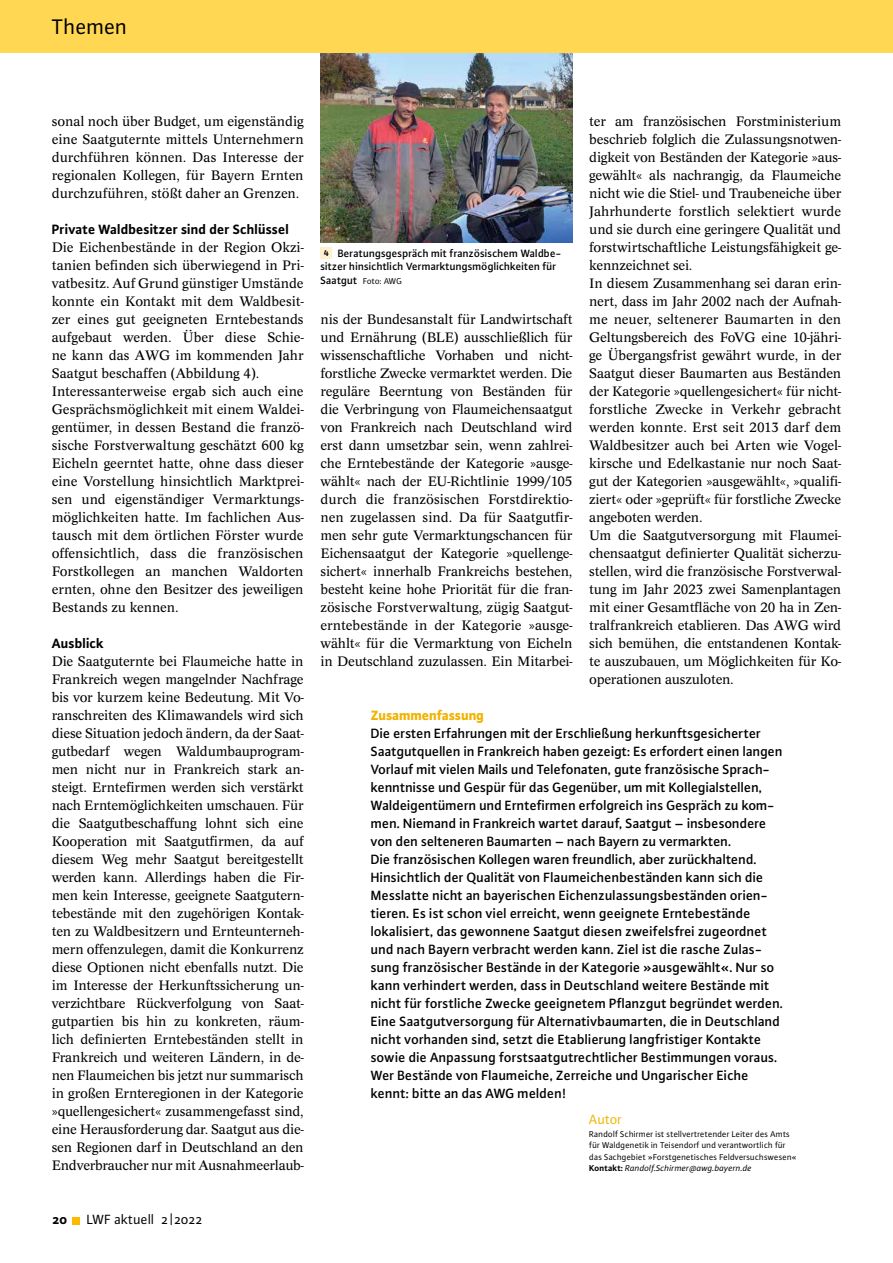
<style>
.page{position:relative;width:893px;height:1263px;background:#fff}
.page>*{position:absolute;margin:0;border:0;box-sizing:border-box;transform-origin:0 0}
.t1{font:22.5px "Plus Sans Pro";letter-spacing:-.005em;color:#000}
.t2{font:14.25px/18px "Concept";letter-spacing:-.01em;color:#000;text-align:justify}
.t3{font:500 14.25px/18px "Plus Sans Pro";color:#000}
.t4{font:700 14.25px "Plus Sans Pro";color:#000}
.t5{font:14.25px "Plus Sans Pro";color:#000}
.t6{font:800 14.25px "Plus Sans Pro";letter-spacing:-.01em;color:#f1b300}
.t7{font:14.25px "Plus Sans Pro";letter-spacing:-.01em;color:#f1b300}
.t8{font:500 11.25px/13.5px "Plus Sans Pro";color:#000}
.t9{font:9px/11.2px "Plus Sans Pro";letter-spacing:.005em;color:#000}
.s1{font-weight:700;font-size:9px}
.s2{font-weight:500;font-size:11.25px}
.s3{font-weight:700}
.s4{font-style:italic}
</style>
<div class="page">
<div style="left:0;top:0;width:893px;height:53px;background:#ffd753"></div>
<div style="left:72px;top:1217px;width:8px;height:7px;background:#fbb900"></div>
<img style="left:320px;top:53px;width:252px;height:189px">
<div style="left:320px;top:247px;width:12px;height:12px;background:#fff1ce"></div>
<h1 class="t1" style="left:52px;top:12px;width:77px">Themen</h1>
<p class="t2" style="left:52px;top:112px;width:253px">sonal noch über Budget, um eigenständig eine Saatguternte mittels Unternehmern durchführen können. Das Interesse der regionalen Kollegen, für Bayern Ernten durchzuführen, stößt daher an Grenzen.</p>
<p class="t4" style="left:52px;top:218px;width:239px">Private Waldbesitzer sind der Schlüssel</p>
<p class="t2" style="left:52px;top:238px;width:253px;text-align:left">Die Eichenbestände in der Region Okzi&shy;tanien befinden sich überwiegend in Pri&shy;vatbesitz. Auf Grund günstiger Umstände konnte ein Kontakt mit dem Waldbesit&shy;zer eines gut geeigneten Erntebestands aufgebaut werden. Über diese Schie&shy;ne kann das AWG im kommenden Jahr Saatgut beschaffen (Abbildung 4).<br>Interessanterweise ergab sich auch eine Gesprächsmöglichkeit mit einem Waldei&shy;gentümer, in dessen Bestand die franzö&shy;sische Forstverwaltung geschätzt 600 kg Eicheln geerntet hatte, ohne dass dieser eine Vorstellung hinsichtlich Marktprei&shy;sen und eigenständiger Vermarktungs&shy;möglichkeiten hatte. Im fachlichen Aus&shy;tausch mit dem örtlichen Förster wurde offensichtlich, dass die französischen Forstkollegen an manchen Waldorten ernten, ohne den Besitzer des jeweiligen Bestands zu kennen.</p>
<p class="t4" style="left:52px;top:632px;width:54px">Ausblick</p>
<p class="t2" style="left:52px;top:652px;width:253px">Die Saatguternte bei Flaumeiche hatte in Frankreich wegen mangelnder Nachfrage bis vor kurzem keine Bedeutung. Mit Vo&shy;ranschreiten des Klimawandels wird sich diese Situation jedoch ändern, da der Saat&shy;gutbedarf wegen Waldumbauprogram&shy;men nicht nur in Frankreich stark an&shy;steigt. Erntefirmen werden sich verstärkt nach Erntemöglichkeiten umschauen. Für die Saatgutbeschaffung lohnt sich eine Kooperation mit Saatgutfirmen, da auf diesem Weg mehr Saatgut bereitgestellt werden kann. Allerdings haben die Fir&shy;men kein Interesse, geeignete Saatgutern&shy;tebestände mit den zugehörigen Kontak&shy;ten zu Waldbesitzern und Ernteunterneh&shy;mern offenzulegen, damit die Konkurrenz diese Optionen nicht ebenfalls nutzt. Die im Interesse der Herkunftssicherung un&shy;verzichtbare Rückverfolgung von Saat&shy;gutpartien bis hin zu konkreten, räum&shy;lich definierten Erntebeständen stellt in Frankreich und weiteren Ländern, in de&shy;nen Flaumeichen bis jetzt nur summarisch in großen Ernteregionen in der Kategorie »quellengesichert« zusammengefasst sind, eine Herausforderung dar. Saatgut aus die&shy;sen Regionen darf in Deutschland an den Endverbraucher nur mit Ausnahmeerlaub-</p>
<p class="t4" style="left:52px;top:1209px;width:16px">20</p>
<p class="t5" style="left:87px;top:1210px;width:117px">LWF aktuell 2 |2022</p>
<p class="t8" style="left:320px;top:245px;width:242px"><span class="s1">4</span> Beratungsgespräch mit französischem Waldbe&shy;sitzer hinsichtlich Vermarktungsmöglichkeiten für</p>
<p class="t9" style="left:320px;top:275px;width:83px"><span class="s2">Saatgut</span> Foto: AWG</p>
<p class="t2" style="left:320px;top:310px;width:253px">nis der Bundesanstalt für Landwirtschaft und Ernährung (BLE) ausschließlich für wissenschaftliche Vorhaben und nicht&shy;forstliche Zwecke vermarktet werden. Die reguläre Beerntung von Beständen für die Verbringung von Flaumeichensaatgut von Frankreich nach Deutschland wird erst dann umsetzbar sein, wenn zahlrei&shy;che Erntebestände der Kategorie »ausge&shy;wählt« nach der EU-Richtlinie 1999/105 durch die französischen Forstdirektio&shy;nen zugelassen sind. Da für Saatgutfir&shy;men sehr gute Vermarktungschancen für Eichensaatgut der Kategorie »quellenge&shy;sichert« innerhalb Frankreichs bestehen, besteht keine hohe Priorität für die fran&shy;zösische Forstverwaltung, zügig Saatgut&shy;erntebestände in der Kategorie »ausge&shy;wählt« für die Vermarktung von Eicheln in Deutschland zuzulassen. Ein Mitarbei-</p>
<p class="t2" style="left:589px;top:112px;width:253px;text-align:left">ter am französischen Forstministerium beschrieb folglich die Zulassungsnotwen&shy;digkeit von Beständen der Kategorie »aus&shy;gewählt« als nachrangig, da Flaumeiche nicht wie die Stiel- und Traubeneiche über Jahrhunderte forstlich selektiert wurde und sie durch eine geringere Qualität und forstwirtschaftliche Leistungsfähigkeit ge&shy;kennzeichnet sei.<br>In diesem Zusammenhang sei daran erin&shy;nert, dass im Jahr 2002 nach der Aufnah&shy;me neuer, seltenerer Baumarten in den Geltungsbereich des FoVG eine 10-jähri&shy;ge Übergangsfrist gewährt wurde, in der Saatgut dieser Baumarten aus Beständen der Kategorie »quellengesichert« für nicht&shy;forstliche Zwecke in Verkehr gebracht werden konnte. Erst seit 2013 darf dem Waldbesitzer auch bei Arten wie Vogel&shy;kirsche und Edelkastanie nur noch Saat&shy;gut der Kategorien »ausgewählt«, »qualifi&shy;ziert« oder »geprüft« für forstliche Zwecke angeboten werden.<br>Um die Saatgutversorgung mit Flaumei&shy;chensaatgut definierter Qualität sicherzu&shy;stellen, wird die französische Forstverwal&shy;tung im Jahr 2023 zwei Samenplantagen mit einer Gesamtfläche von 20 ha in Zen&shy;tralfrankreich etablieren. Das AWG wird sich bemühen, die entstandenen Kontak&shy;te auszubauen, um Möglichkeiten für Ko&shy;operationen auszuloten.</p>
<p class="t6" style="left:371px;top:704px;width:115px">Zusammenfassung</p>
<p class="t3" style="left:371px;top:723px;width:414px">Die ersten Erfahrungen mit der Erschließung herkunftsgesicherter Saatgutquellen in Frankreich haben gezeigt: Es erfordert einen langen Vorlauf mit vielen Mails und Telefonaten, gute französische Sprach&shy;kenntnisse und Gespür für das Gegenüber, um mit Kollegialstellen, Waldeigentümern und Erntefirmen erfolgreich ins Gespräch zu kom&shy;men. Niemand in Frankreich wartet darauf, Saatgut – insbesondere von den selteneren Baumarten – nach Bayern zu vermarkten.<br>Die französischen Kollegen waren freundlich, aber zurückhaltend.<br>Hinsichtlich der Qualität von Flaumeichenbeständen kann sich die Messlatte nicht an bayerischen Eichenzulassungsbeständen orien&shy;tieren. Es ist schon viel erreicht, wenn geeignete Erntebestände lokalisiert, das gewonnene Saatgut diesen zweifelsfrei zugeordnet und nach Bayern verbracht werden kann. Ziel ist die rasche Zulas&shy;sung französischer Bestände in der Kategorie »ausgewählt«. Nur so kann verhindert werden, dass in Deutschland weitere Bestände mit nicht für forstliche Zwecke geeignetem Pflanzgut begründet werden.<br>Eine Saatgutversorgung für Alternativbaumarten, die in Deutschland nicht vorhanden sind, setzt die Etablierung langfristiger Kontakte sowie die Anpassung forstsaatgutrechtlicher Bestimmungen voraus.<br>Wer Bestände von Flaumeiche, Zerreiche und Ungarischer Eiche kennt: bitte an das AWG melden!</p>
<p class="t7" style="left:589px;top:1109px;width:34px">Autor</p>
<p class="t9" style="left:589px;top:1128px;width:209px">Randolf Schirmer ist stellvertretender Leiter des Amts für Waldgenetik in Teisendorf und verantwortlich für das Sachgebiet »Forstgenetisches Feldversuchswesen« <span class="s3">Kontakt:</span> <span class="s4">Randolf.Schirmer@awg.bayern.de</span></p>
</div>
